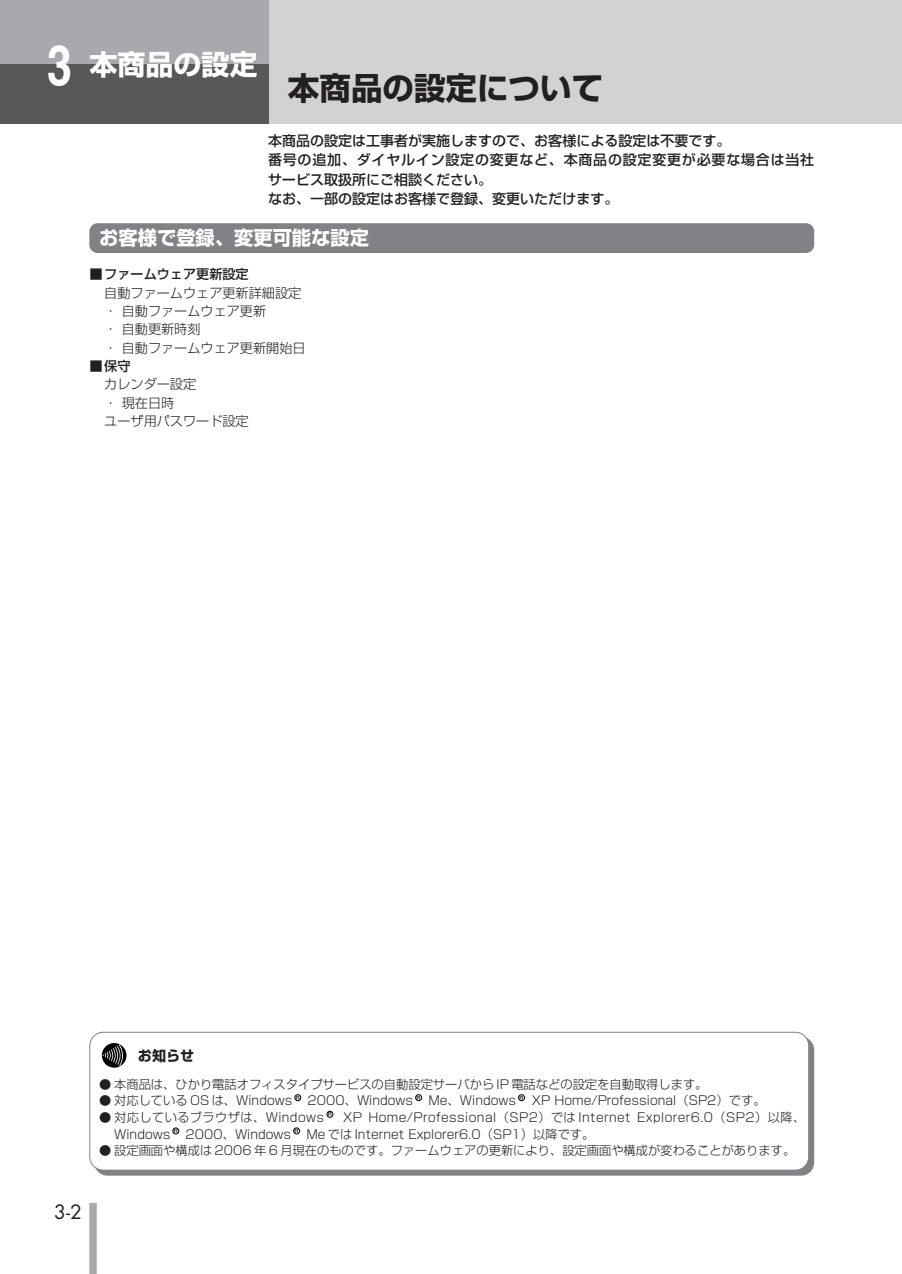
<style>
.page{position:relative;width:902px;height:1274px;background:#fff}
.page>*{position:absolute;margin:0;border:0;box-sizing:border-box;transform-origin:0 0}
.t1{font:700 31.5px "Shin Go";color:#231f20}
.t2{font:700 28px "Shin Go";color:#fff}
.t3{font:700 19.25px "Shin Go";color:#fff}
.t4{font:19.25px "Futura";color:#231f20}
.t5{font:500 14px/19.2px "Shin Go";color:#231f20}
.t6{font:700 14px "Shin Go";color:#231f20}
.t7{font:300 13.12px/18.4px "Shin Go";color:#231f20}
.t8{font:500 13.12px "Shin Go";color:#231f20}
.t9{font:300 12.25px/16.6px "Shin Go";color:#231f20}
.t10{font:300 12.25px "Shin Go";letter-spacing:.03em;color:#231f20}
.t11{font:500 5.25px "Shin Go";color:#000}
.s1{font-family:"Helvetica";font-size:56px}
</style>
<div class="page">
<div style="left:89px;top:1203px;width:8px;height:71px;background:#a8a9ad"></div>
<div style="left:0;top:0;width:901px;height:124px;background:#d1d2d4"></div>
<div style="left:0;top:0;width:268px;height:69px;background:#a8a9ad"></div>
<div style="left:0;top:64px;width:268px;height:60px;background:#57585a"></div>
<div style="left:89px;top:223px;width:725px;height:30px;background:#808285;border-radius:8px"></div>
<div style="left:94px;top:1037px;width:720px;height:139px;background:#808285;border-radius:13px"></div>
<div style="left:90px;top:1033px;width:718px;height:137px;background:#fff;border-radius:13px"></div>
<div style="left:89px;top:1032px;width:720px;height:139px;border:1px solid #808285;border-radius:14px"></div>
<svg style="left:102px;top:1043px;width:24px;height:25px"></svg>
<svg style="left:102px;top:1044px;width:21px;height:22px"></svg>
<div style="left:293px;top:1128px;width:7px;height:6px;border:1px solid #000;border-radius:50%"></div>
<svg style="left:173px;top:1128px;width:6px;height:6px"></svg>
<svg style="left:327px;top:1111px;width:6px;height:6px"></svg>
<svg style="left:518px;top:1095px;width:6px;height:6px"></svg>
<svg style="left:415px;top:1095px;width:6px;height:6px"></svg>
<div style="left:294px;top:1095px;width:7px;height:6px;border:1px solid #000;border-radius:50%"></div>
<h2 class="t2" style="left:47px;top:54px;width:212px"><span class="s1">3</span> 本商品の設定</h2>
<h1 class="t1" style="left:288px;top:76px;width:316px">本商品の設定について</h1>
<p class="t5" style="left:268px;top:133px;width:547px">本商品の設定は工事者が実施しますので、お客様による設定は不要です。<br>番号の追加、ダイヤルイン設定の変更など、本商品の設定変更が必要な場合は当社サービス取扱所にご相談ください。<br>なお、一部の設定はお客様で登録、変更いただけます。</p>
<h3 class="t3" style="left:99px;top:231px;width:271px">お客様で登録、変更可能な設定</h3>
<p class="t8" style="left:89px;top:269px;width:161px">■ファームウェア更新設定</p>
<p class="t7" style="left:104px;top:285px;width:203px">自動ファームウェア更新詳細設定・自動ファームウェア更新<br>・自動更新時刻<br>・自動ファームウェア更新開始日</p>
<p class="t8" style="left:89px;top:361px;width:43px">■保守</p>
<p class="t7" style="left:104px;top:377px;width:146px">カレンダー設定<br>・現在日時<br>ユーザ用パスワード設定</p>
<h3 class="t4" style="left:54px;top:1203px;width:29px">3-2</h3>
<p class="t6" style="left:138px;top:1050px;width:57px">お知らせ</p>
<p class="t9" style="left:99px;top:1078px;width:609px">● 本商品は、ひかり電話オフィスタイプサービスの自動設定サーバから IP 電話などの設定を自動取得します。</p>
<p class="t9" style="left:99px;top:1094px;width:418px">● 対応している OS は、Windows 2000、Windows Me、Windows</p>
<p class="t9" style="left:531px;top:1094px;width:235px">XP Home/Professional（SP2）です。</p>
<p class="t10" style="left:99px;top:1113px;width:226px">● 対応しているブラウザは、Windows</p>
<p class="t11" style="left:296px;top:1096px;width:5px">R</p>
<p class="t11" style="left:416px;top:1096px;width:5px">R</p>
<p class="t11" style="left:519px;top:1096px;width:5px">R</p>
<p class="t9" style="left:114px;top:1111px;width:692px;text-indent:229px">XP Home/Professional（SP2）では Internet Explorer6.0（SP2）以降、<br>Windows 2000、Windows Me では Internet Explorer6.0（SP1）以降です。</p>
<p class="t9" style="left:99px;top:1144px;width:697px">● 設定画面や構成は 2006 年 6 月現在のものです。ファームウェアの更新により、設定画面や構成が変わることがあります。</p>
<p class="t11" style="left:328px;top:1112px;width:5px">R</p>
<p class="t11" style="left:174px;top:1129px;width:5px">R</p>
<p class="t11" style="left:294px;top:1129px;width:5px">R</p>
</div>
